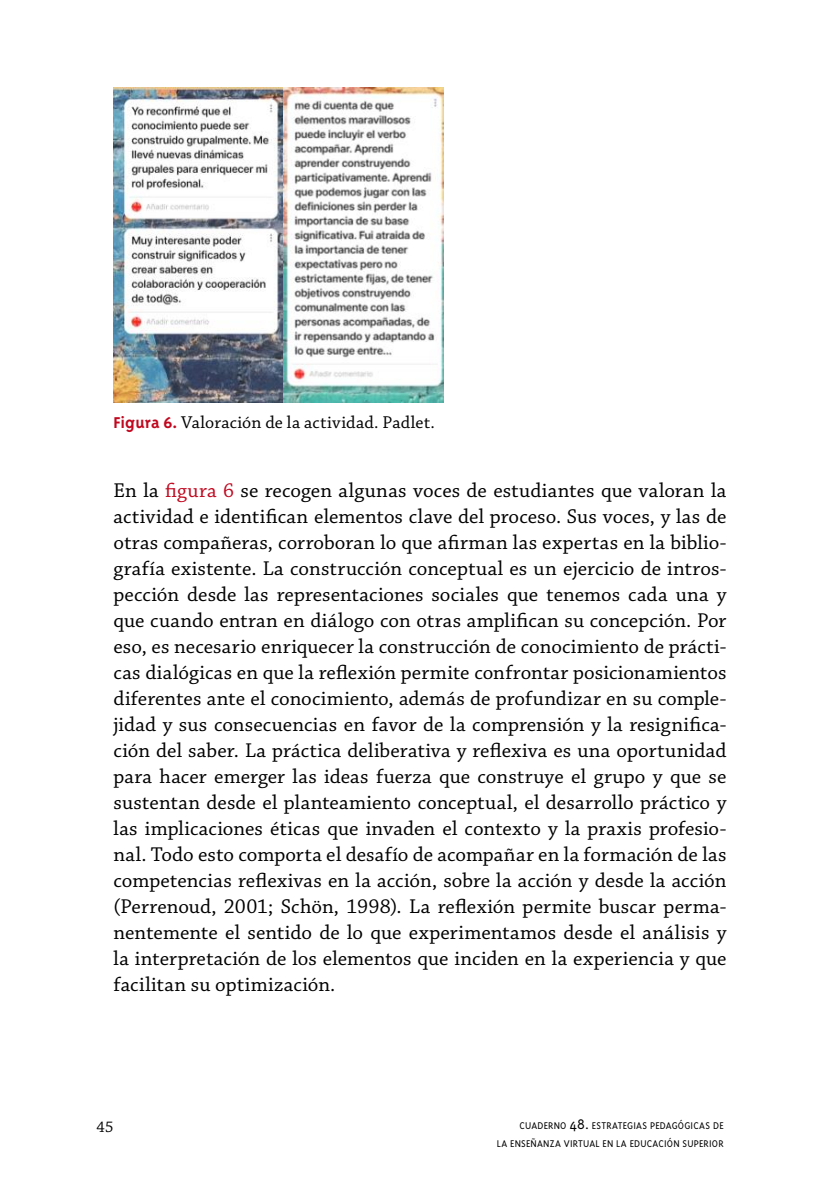
<style>
.page{position:relative;width:840px;height:1191px;background:#fff}
.page>*{position:absolute;margin:0;border:0;box-sizing:border-box;transform-origin:0 0}
.Text{font:21px/26px "Chaparral Pro";letter-spacing:.005em;color:#000;text-align:justify}
.pie_figura{font:18px "Chaparral Pro";letter-spacing:.01em;color:#000}
.t1{font:16px "Chaparral Pro";color:#000}
.t2{font:300 11.2px/18px "Triplex Sans OT";letter-spacing:.02em;color:#000;text-align:right}
.s1{font-family:"Triplex Sans OT";font-weight:700;color:#c0081f}
.s2{color:#c0081f}
.s3{font-size:16px}
</style>
<div class="page">
<img style="left:113px;top:87px;width:169px;height:316px">
<img style="left:284px;top:87px;width:159px;height:316px">
<p class="pie_figura" style="left:113px;top:412px;width:322px"><span class="s1">Figura 6.</span> Valoración de la actividad. Padlet.</p>
<p class="Text" style="left:113px;top:478px;width:614px">En la <span class="s2">figura 6</span> se recogen algunas voces de estudiantes que valoran la actividad e identifican elementos clave del proceso. Sus voces, y las de otras compañeras, corroboran lo que afirman las expertas en la biblio&shy;grafía existente. La construcción conceptual es un ejercicio de intros&shy;pección desde las representaciones sociales que tenemos cada una y que cuando entran en diálogo con otras amplifican su concepción. Por eso, es necesario enriquecer la construcción de conocimiento de prácti&shy;cas dialógicas en que la reflexión permite confrontar posicionamientos diferentes ante el conocimiento, además de profundizar en su comple&shy;jidad y sus consecuencias en favor de la comprensión y la resignifica&shy;ción del saber. La práctica deliberativa y reflexiva es una oportunidad para hacer emerger las ideas fuerza que construye el grupo y que se sustentan desde el planteamiento conceptual, el desarrollo práctico y las implicaciones éticas que invaden el contexto y la praxis profesio&shy;nal. Todo esto comporta el desafío de acompañar en la formación de las competencias reflexivas en la acción, sobre la acción y desde la acción (Perrenoud, 2001; Schön, 1998). La reflexión permite buscar perma&shy;nentemente el sentido de lo que experimentamos desde el análisis y la interpretación de los elementos que inciden en la experiencia y que facilitan su optimización.</p>
<p class="t1" style="left:96px;top:1118px;width:19px">45</p>
<p class="t2" style="left:496px;top:1116px;width:228px">CUADERNO <span class="s3">48.</span> ESTRATEGIAS PEDAGÓGICAS DE<br>LA ENSEÑANZA VIRTUAL EN LA EDUCACIÓN SUPERIOR</p>
</div>
